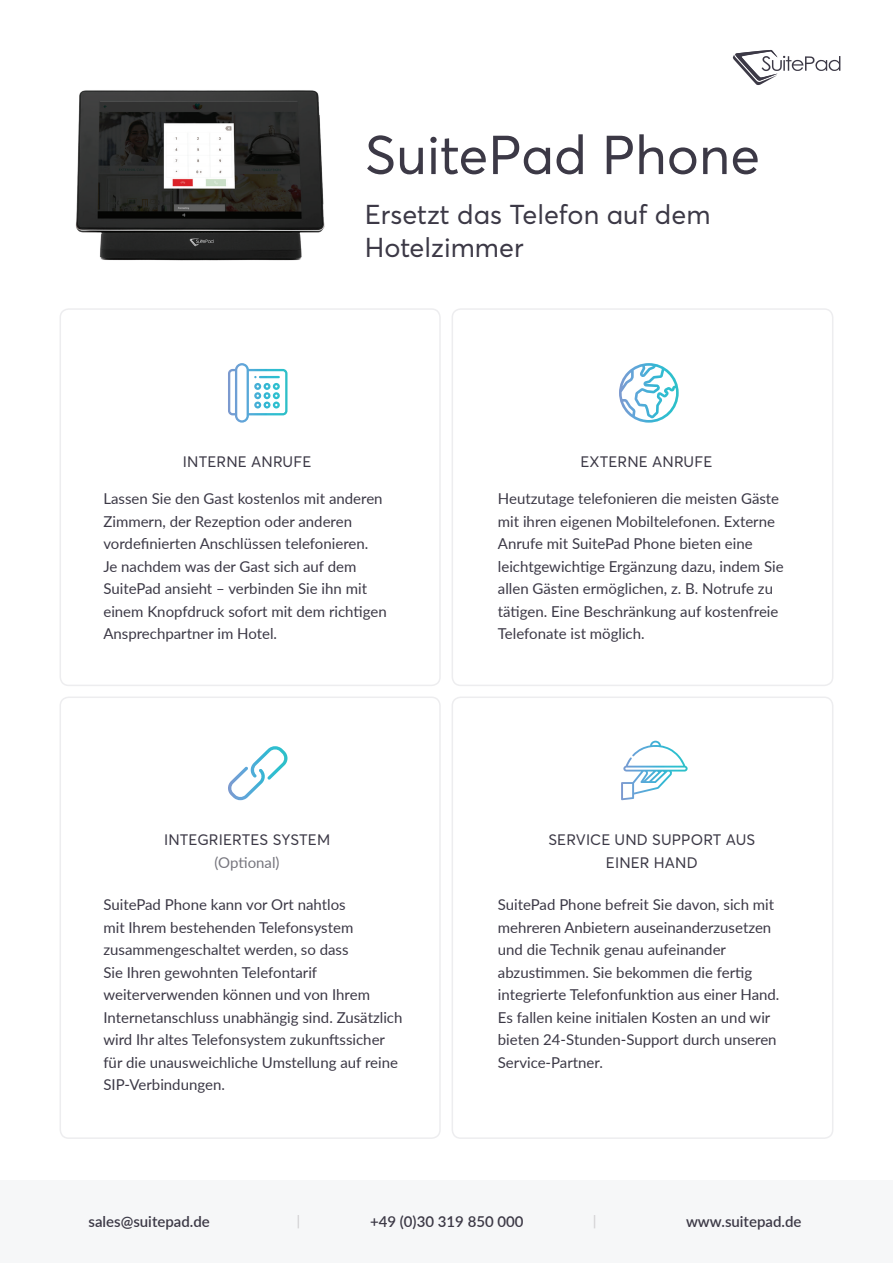
<style>
.page{position:relative;width:893px;height:1263px;background:#fff}
.page>*{position:absolute;margin:0;border:0;box-sizing:border-box;transform-origin:0 0}
.t1{font:54px "Averta Standard";color:#3c3946}
.t2{font:27px/32.4px "Averta Standard";color:#3c3946}
.t3{font:15px/22.5px "Lato";color:#3c3946}
.t4{font:15px/22.5px "Averta Standard";letter-spacing:.01em;color:#3c3946;text-align:center}
.t5{font:600 15px "Lato";color:#3c3946}
.t6{font:15px "Lato";color:#77767e}
</style>
<div class="page">
<div style="left:0;top:1180px;width:893px;height:83px;background:#f6f7f8"></div>
<div style="left:452px;top:696px;width:381px;height:443px;border:2px solid #ededef;border-radius:9px"></div>
<div style="left:452px;top:308px;width:381px;height:378px;border:2px solid #ededef;border-radius:9px"></div>
<div style="left:60px;top:696px;width:381px;height:443px;border:2px solid #ededef;border-radius:9px"></div>
<div style="left:60px;top:308px;width:381px;height:378px;border:2px solid #ededef;border-radius:9px"></div>
<svg style="left:298px;top:1215px;width:1px;height:13px"></svg>
<svg style="left:594px;top:1215px;width:1px;height:13px"></svg>
<svg style="left:228px;top:363px;width:59px;height:60px"></svg>
<svg style="left:621px;top:741px;width:67px;height:59px"></svg>
<svg style="left:228px;top:746px;width:59px;height:54px"></svg>
<svg style="left:619px;top:363px;width:60px;height:60px"></svg>
<img style="left:75px;top:90px;width:249px;height:170px">
<svg style="left:733px;top:50px;width:107px;height:35px"></svg>
<h1 class="t1" style="left:365px;top:121px;width:397px">SuitePad Phone</h1>
<h2 class="t2" style="left:365px;top:198px;width:347px">Ersetzt das Telefon auf dem<br>Hotelzimmer</h2>
<p class="t4" style="left:183px;top:450px;width:130px">INTERNE ANRUFE</p>
<p class="t4" style="left:580px;top:450px;width:133px">EXTERNE ANRUFE</p>
<p class="t3" style="left:103px;top:487px;width:285px">Lassen Sie den Gast kostenlos mit anderen Zimmern, der Rezeption oder anderen vordefinierten Anschlüssen telefonieren.<br>Je nachdem was der Gast sich auf dem SuitePad ansieht – verbinden Sie ihn mit einem Knopfdruck sofort mit dem richtigen Ansprechpartner im Hotel.</p>
<p class="t4" style="left:164px;top:828px;width:168px">INTEGRIERTES SYSTEM</p>
<p class="t6" style="left:215px;top:851px;width:66px">(Optional)</p>
<p class="t3" style="left:103px;top:893px;width:301px">SuitePad Phone kann vor Ort nahtlos<br>mit Ihrem bestehenden Telefonsystem zusammengeschaltet werden, so dass<br>Sie Ihren gewohnten Telefontarif weiterverwenden können und von Ihrem Internetanschluss unabhängig sind. Zusätzlich wird Ihr altes Telefonsystem zukunftssicher für die unausweichliche Umstellung auf reine SIP-Verbindungen.</p>
<p class="t3" style="left:498px;top:487px;width:287px">Heutzutage telefonieren die meisten Gäste mit ihren eigenen Mobiltelefonen. Externe Anrufe mit SuitePad Phone bieten eine leichtgewichtige Ergänzung dazu, indem Sie allen Gästen ermöglichen, z. B. Notrufe zu tätigen. Eine Beschränkung auf kostenfreie Telefonate ist möglich.</p>
<p class="t4" style="left:548px;top:828px;width:208px">SERVICE UND SUPPORT AUS<br>EINER HAND</p>
<p class="t3" style="left:498px;top:893px;width:283px">SuitePad Phone befreit Sie davon, sich mit mehreren Anbietern auseinanderzusetzen und die Technik genau aufeinander abzustimmen. Sie bekommen die fertig integrierte Telefonfunktion aus einer Hand.<br>Es fallen keine initialen Kosten an und wir bieten 24-Stunden-Support durch unseren Service-Partner.</p>
<p class="t5" style="left:89px;top:1211px;width:123px">sales@suitepad.de</p>
<p class="t5" style="left:370px;top:1211px;width:155px">+49 (0)30 319 850 000</p>
<p class="t5" style="left:686px;top:1211px;width:117px">www.suitepad.de</p>
</div>
